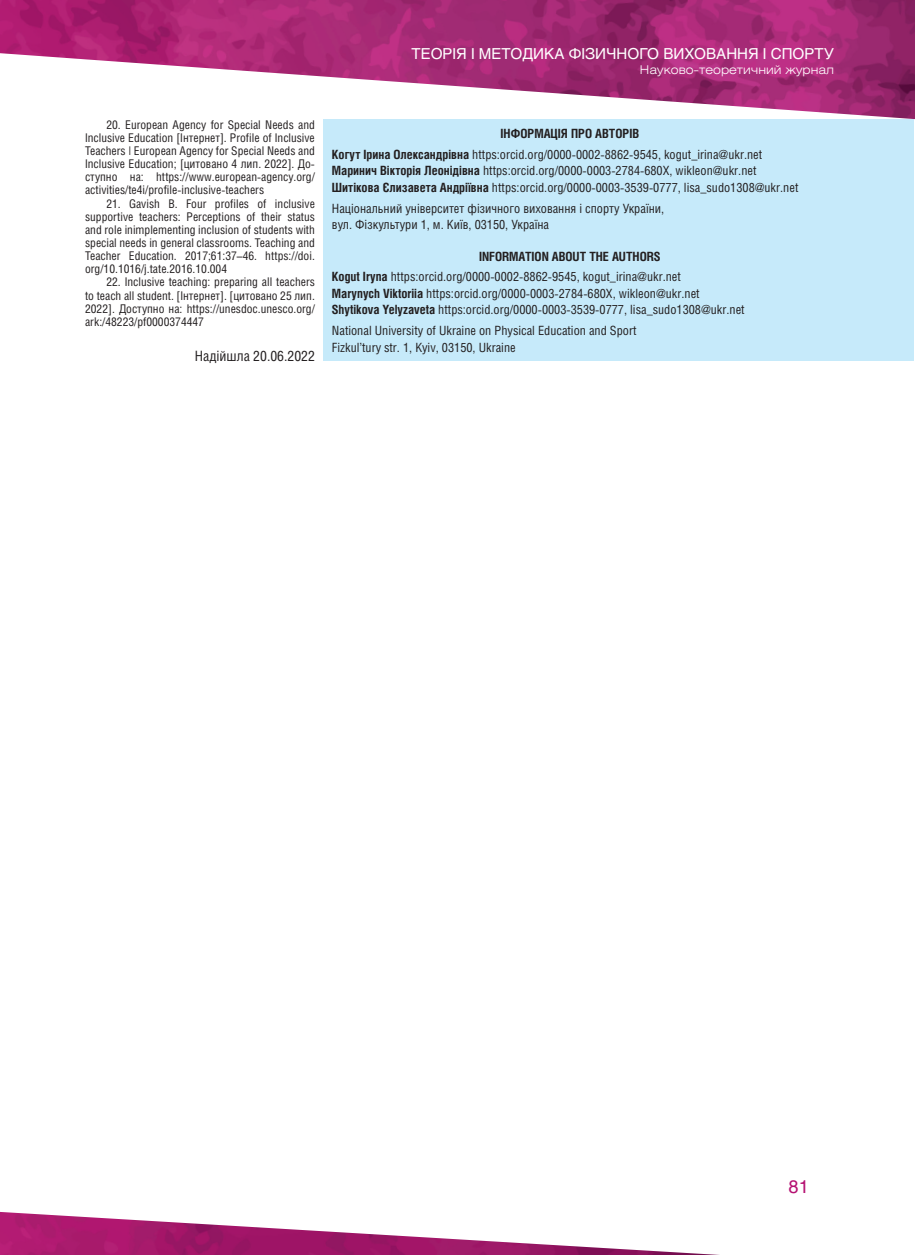
<style>
.page{position:relative;width:915px;height:1255px;background:#fff}
.page>*{position:absolute;margin:0;border:0;box-sizing:border-box;transform-origin:0 0}
.t1{font:18px "Helios C";color:#b51172}
.t2{font:15px "Helios C";color:#fff}
.t3{font:14.25px "Helios Cond C";color:#231f20}
.t4{font:12.75px/16.5px "Helios Cond C";color:#231f20}
.t5{font:700 12.75px "Helios Cond C";color:#231f20}
.t6{font:12px/13.2px "Helios Cond C";color:#231f20;text-align:justify}
.t7{font:12px "Helios Ext Light C";color:#fff}
.s1{font-weight:700}
</style>
<div class="page">
<img style="left:0;top:0;width:914px;height:119px">
<img style="left:0;top:1211px;width:703px;height:43px">
<div style="left:323px;top:119px;width:590px;height:241px;background:#c6eafa"></div>
<p class="t6" style="left:85px;top:117px;width:231px;text-indent:21px">20. European Agency for Special Needs and Inclusive Education [Інтернет]. Profile of Inclusive Teachers | European Agency for Special Needs and Inclusive Education; [цитовано 4 лип. 2022]. До&shy;ступно на: https://www.european-agency.org/ activities/te4i/profile-inclusive-teachers</p>
<p class="t6" style="left:85px;top:196px;width:231px;text-indent:21px">21. Gavish B. Four profiles of inclusive supportive teachers: Perceptions of their status and role inimplementing inclusion of students with special needs in general classrooms. Teaching and Teacher Education. 2017;61:37–46. https://doi. org/10.1016/j.tate.2016.10.004</p>
<p class="t6" style="left:85px;top:275px;width:231px;text-indent:21px">22. Inclusive teaching: preparing all teachers to teach all student. [Інтернет]. [цитовано 25 лип.<br>2022]. Доступно на: https://unesdoc.unesco.org/ ark:/48223/pf0000374447</p>
<p class="t3" style="left:195px;top:347px;width:121px">Надійшла 20.06.2022</p>
<p class="t2" style="left:411px;top:44px;width:424px">Теорія і методика фізичного виховання і спорту</p>
<p class="t7" style="left:639px;top:62px;width:196px">Науково-теоретичний журнал</p>
<p class="t4" style="left:332px;top:123px;width:431px;line-height:20.7px;text-indent:263px"><span class="s1">АВТОРІВ<br>Когут Ірина Олександрівна</span> https:orcid.org/0000-0002-8862-9545, kogut_irina@ukr.net</p>
<p class="t4" style="left:332px;top:162px;width:468px"><span class="s1">Маринич Вікторія Леонідівна</span> https:orcid.org/0000-0003-2784-680X, wikleon@ukr.net<br><span class="s1">Шитікова Єлизавета Андріївна</span> https:orcid.org/0000-0003-3539-0777, lisa_sudo1308@ukr.net</p>
<p class="t4" style="left:332px;top:199px;width:334px">Національний університет фізичного виховання і спорту України, вул. Фізкультури 1, м. Київ, 03150, Україна</p>
<p class="t5" style="left:479px;top:248px;width:8px">INFORM</p>
<p class="t5" style="left:518px;top:248px;width:14px">ATION</p>
<p class="t5" style="left:551px;top:248px;width:22px">ABOUT</p>
<p class="t5" style="left:589px;top:248px;width:8px">THE</p>
<p class="t5" style="left:500px;top:126px;width:8px">ІНФОРМАЦІЯ</p>
<p class="t5" style="left:570px;top:126px;width:8px">ПРО</p>
<p class="t4" style="left:332px;top:245px;width:350px;line-height:20.7px;text-indent:280px"><span class="s1">AUTHORS<br>Kogut Iryna</span> https:orcid.org/0000-0002-8862-9545, kogut_irina@ukr.net</p>
<p class="t4" style="left:332px;top:285px;width:414px"><span class="s1">Marynych Viktoriia</span> https:orcid.org/0000-0003-2784-680X, wikleon@ukr.net<br><span class="s1">Shytikova Yelyzaveta</span> https:orcid.org/0000-0003-3539-0777, lisa_sudo1308@ukr.net</p>
<p class="t4" style="left:332px;top:322px;width:306px">National University of Ukraine on Physical Education and Sport<br>Fizkul’tury str. 1, Kyiv, 03150, Ukraine</p>
<h1 class="t1" style="left:788px;top:1175px;width:22px">81</h1>
</div>
